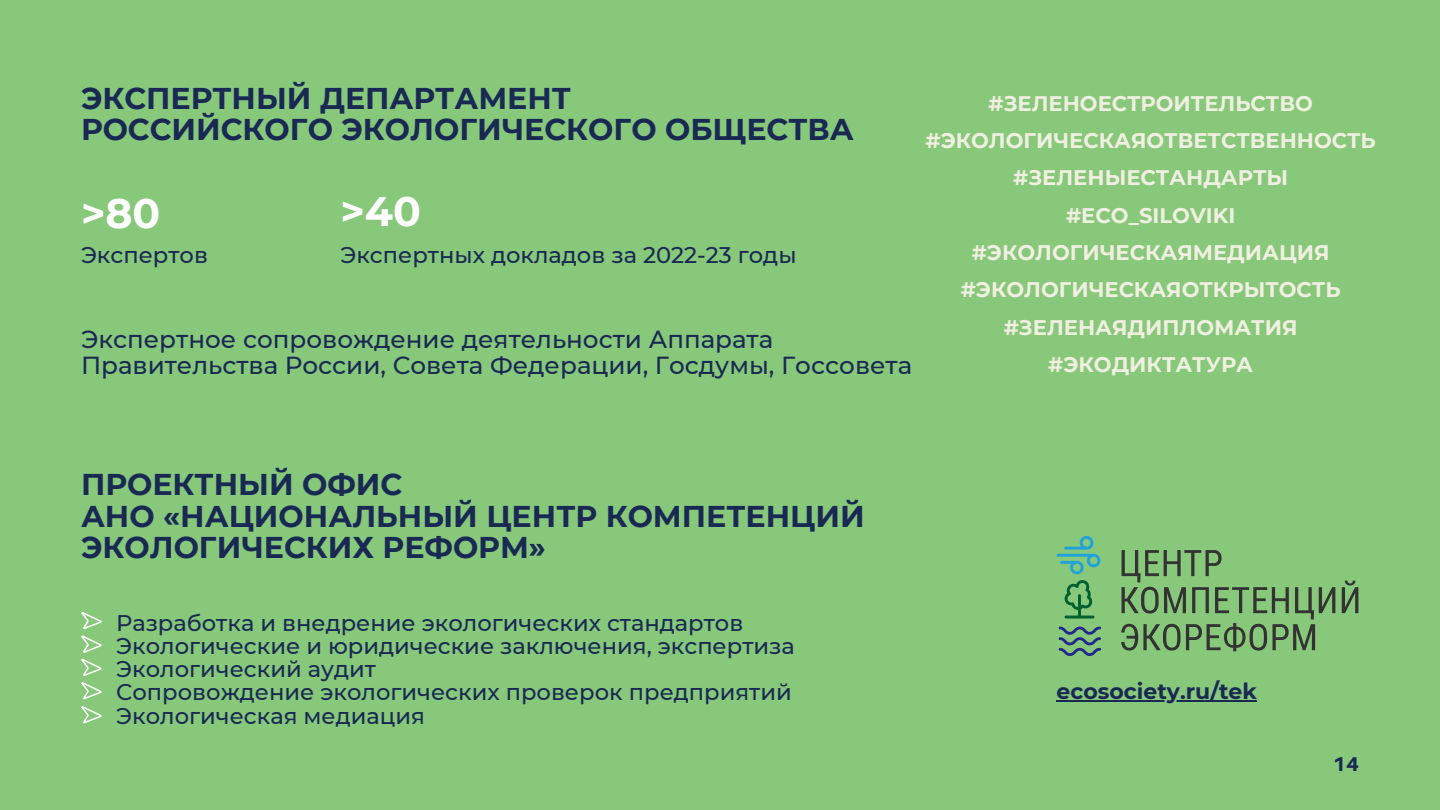
<style>
.page{position:relative;width:1440px;height:810px;background:#87c87a}
.page>*{position:absolute;margin:0;border:0;box-sizing:border-box;transform-origin:0 0}
.t1{font:700 41px "Montserrat";color:#fff}
.t2{font:700 30px/31.5px "Montserrat";color:#192954}
.t3{font:500 24.6px/25.5px "Montserrat";color:#192954}
.t4{font:500 22.6px "Montserrat";color:#192954}
.t5{font:700 22px "Montserrat";color:#192954}
.t6{font:700 21.1px "Montserrat";color:#f1efe1}
.t7{font:800 20px "Aileron";color:#192954}
</style>
<div class="page">
<svg style="left:1059px;top:627px;width:42px;height:29px"></svg>
<svg style="left:1057px;top:536px;width:43px;height:38px"></svg>
<svg style="left:1065px;top:580px;width:29px;height:39px"></svg>
<svg style="left:1342px;top:581px;width:16px;height:32px"></svg>
<svg style="left:1121px;top:550px;width:214px;height:101px"></svg>
<svg style="left:81px;top:612px;width:21px;height:64px"></svg>
<svg style="left:81px;top:682px;width:21px;height:18px"></svg>
<svg style="left:81px;top:706px;width:21px;height:18px"></svg>
<hr style="left:1056px;top:700px;width:201px;height:2px;background:#192954">
<p class="t2" style="left:81px;top:82px;width:492px">ЭКСПЕРТНЫЙ ДЕПАРТАМЕНТ</p>
<p class="t2" style="left:81px;top:114px;width:774px">РОССИЙСКОГО ЭКОЛОГИЧЕСКОГО ОБЩЕСТВА</p>
<p class="t1" style="left:81px;top:188px;width:81px">&gt;80</p>
<p class="t4" style="left:81px;top:241px;width:129px">Экспертов</p>
<p class="t1" style="left:340px;top:187px;width:82px">&gt;40</p>
<p class="t4" style="left:340px;top:241px;width:458px">Экспертных докладов за 2022-23 годы</p>
<p class="t3" style="left:81px;top:327px;width:833px">Экспертное сопровождение деятельности Аппарата<br>Правительства России, Совета Федерации, Госдумы, Госсовета</p>
<p class="t6" style="left:988px;top:91px;width:326px">#ЗЕЛЕНОЕСТРОИТЕЛЬСТВО</p>
<p class="t6" style="left:926px;top:128px;width:452px">#ЭКОЛОГИЧЕСКАЯОТВЕТСТВЕННОСТЬ</p>
<p class="t6" style="left:1013px;top:165px;width:276px">#ЗЕЛЕНЫЕСТАНДАРТЫ</p>
<p class="t6" style="left:1066px;top:202px;width:171px">#ECO_SILOVIKI</p>
<p class="t6" style="left:972px;top:240px;width:359px">#ЭКОЛОГИЧЕСКАЯМЕДИАЦИЯ</p>
<p class="t6" style="left:961px;top:277px;width:381px">#ЭКОЛОГИЧЕСКАЯОТКРЫТОСТЬ</p>
<p class="t6" style="left:1004px;top:314px;width:295px">#ЗЕЛЕНАЯДИПЛОМАТИЯ</p>
<p class="t6" style="left:1048px;top:352px;width:206px">#ЭКОДИКТАТУРА</p>
<p class="t2" style="left:81px;top:469px;width:323px">ПРОЕКТНЫЙ ОФИС</p>
<p class="t2" style="left:81px;top:500px;width:785px">АНО «НАЦИОНАЛЬНЫЙ ЦЕНТР КОМПЕТЕНЦИЙ<br>ЭКОЛОГИЧЕСКИХ РЕФОРМ»</p>
<p class="t4" style="left:116px;top:609px;width:629px">Разработка и внедрение экологических стандартов</p>
<p class="t4" style="left:116px;top:632px;width:680px">Экологические и юридические заключения, экспертиза</p>
<p class="t4" style="left:116px;top:655px;width:261px">Экологический аудит</p>
<p class="t4" style="left:116px;top:678px;width:677px">Сопровождение экологических проверок предприятий</p>
<p class="t4" style="left:116px;top:702px;width:310px">Экологическая медиация</p>
<p class="t5" style="left:1056px;top:678px;width:202px">ecosociety.ru/tek</p>
<p class="t7" style="left:1333px;top:751px;width:28px">14</p>
</div>
